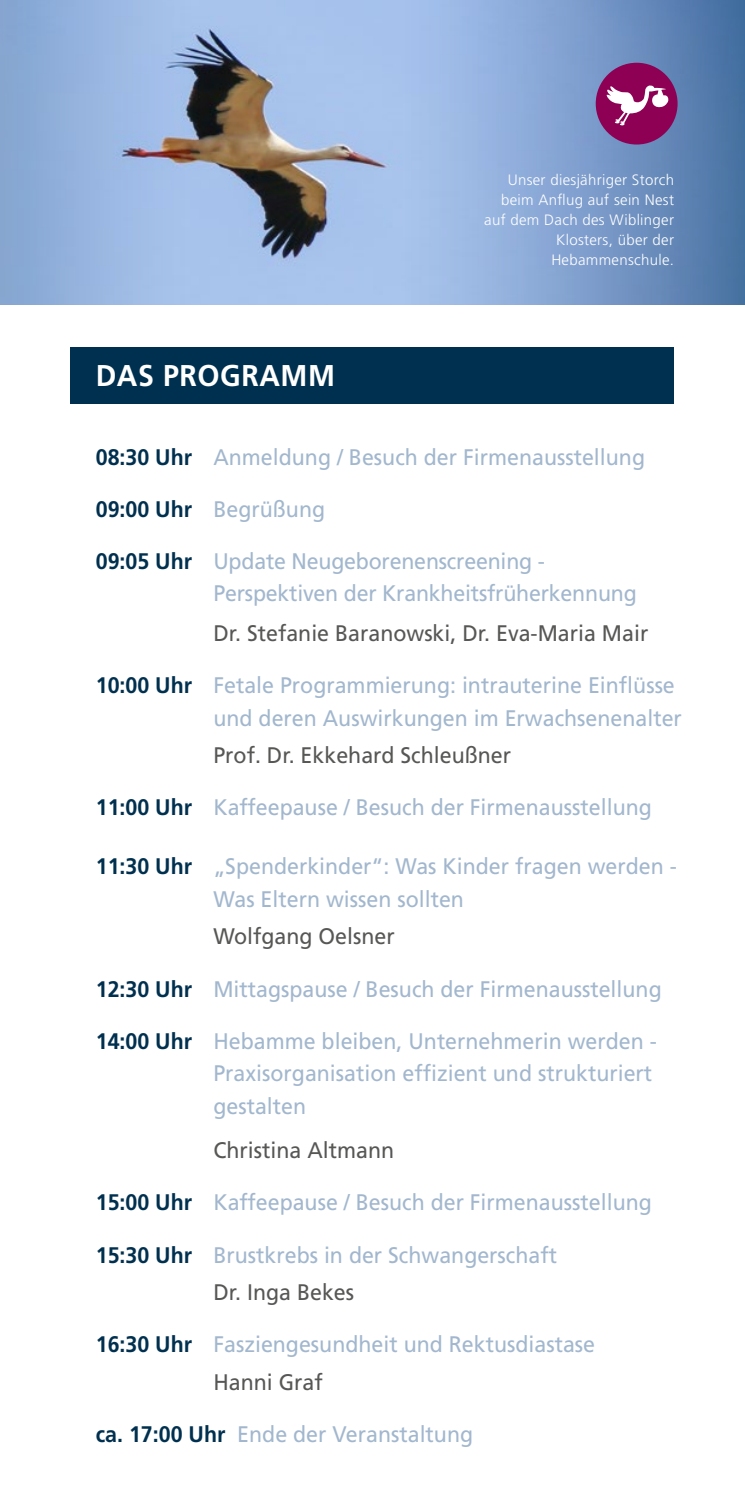
<style>
.page{position:relative;width:745px;height:1489px;background:#fff}
.page>*{position:absolute;margin:0;border:0;box-sizing:border-box;transform-origin:0 0}
.t1{font:700 30px "Frutiger LT";letter-spacing:.02em;color:#fff;scale:.95 1}
.t2{font:22.5px/32.5px "Frutiger LT";color:#a2b7ce;scale:.95 1}
.t3{font:22.5px "Frutiger LT";color:#575756;scale:.95 1}
.t4{font:300 15px/20px "Frutiger LT";letter-spacing:.02em;color:#fff;text-align:right}
.s1{font-weight:700;color:#00304f}
.s2{color:#575756}
</style>
<div class="page">
<img style="left:186px;top:0;width:213px;height:305px">
<div style="left:399px;top:0;width:345px;height:305px;background:linear-gradient(to right,#b0caf4,#4c73a5)"></div>
<div style="left:0;top:0;width:186px;height:305px;background:linear-gradient(to right,#85a8d4,#a7bee5)"></div>
<div style="left:71px;top:347px;width:602px;height:57px;background:#00304f"></div>
<svg style="left:595px;top:63px;width:82px;height:81px"></svg>
<p class="t1" style="left:96px;top:358px;width:253px">DAS PROGRAMM</p>
<p class="t4" style="left:484px;top:170px;width:191px">Unser diesjähriger Storch beim Anflug auf sein Nest auf dem Dach des Wiblinger<br>Klosters, über der</p>
<p class="t4" style="left:551px;top:250px;width:124px">Hebammenschule.</p>
<p class="t2" style="left:96px;top:440px;width:579px"><span class="s1">08:30 Uhr</span> Anmeldung / Besuch der Firmenausstellung</p>
<p class="t2" style="left:96px;top:492px;width:243px"><span class="s1">09:00 Uhr</span> Begrüßung</p>
<p class="t2" style="left:213px;top:545px;width:447px;text-indent:-117px"><span class="s1">09:05 Uhr</span> Update Neugeborenenscreening -<br>Perspektiven der Krankheitsfrüherkennung</p>
<p class="t3" style="left:213px;top:620px;width:459px">Dr. Stefanie Baranowski, Dr. Eva-Maria Mair</p>
<p class="t2" style="left:213px;top:669px;width:494px;text-indent:-117px"><span class="s1">10:00 Uhr</span> Fetale Programmierung: intrauterine Einflüsse und deren Auswirkungen im Erwachsenenalter</p>
<p class="t3" style="left:213px;top:742px;width:315px">Prof. Dr. Ekkehard Schleußner</p>
<p class="t2" style="left:96px;top:791px;width:586px"><span class="s1">11:00 Uhr</span> Kaffeepause / Besuch der Firmenausstellung</p>
<p class="t2" style="left:213px;top:850px;width:489px;text-indent:-117px"><span class="s1">11:30 Uhr</span> „Spenderkinder“: Was Kinder fragen werden -<br>Was Eltern wissen sollten</p>
<p class="t3" style="left:213px;top:923px;width:192px">Wolfgang Oelsner</p>
<p class="t2" style="left:96px;top:972px;width:597px"><span class="s1">12:30 Uhr</span> Mittagspause / Besuch der Firmenausstellung</p>
<p class="t2" style="left:213px;top:1024px;width:468px;text-indent:-117px"><span class="s1">14:00 Uhr</span> Hebamme bleiben, Unternehmerin werden -<br>Praxisorganisation effizient und strukturiert gestalten</p>
<p class="t3" style="left:213px;top:1137px;width:192px">Christina Altmann</p>
<p class="t2" style="left:96px;top:1186px;width:586px"><span class="s1">15:00 Uhr</span> Kaffeepause / Besuch der Firmenausstellung</p>
<p class="t2" style="left:213px;top:1235px;width:363px;line-height:37.5px;text-indent:-117px"><span class="s1">15:30 Uhr</span> Brustkrebs in der Schwangerschaft<br><span class="s2">Dr. Inga Bekes</span></p>
<p class="t2" style="left:213px;top:1325px;width:403px;line-height:37.5px;text-indent:-117px"><span class="s1">16:30 Uhr</span> Fasziengesundheit und Rektusdiastase<br><span class="s2">Hanni Graf</span></p>
<p class="t2" style="left:96px;top:1417px;width:398px"><span class="s1">ca. 17:00 Uhr</span> Ende der Veranstaltung</p>
</div>
